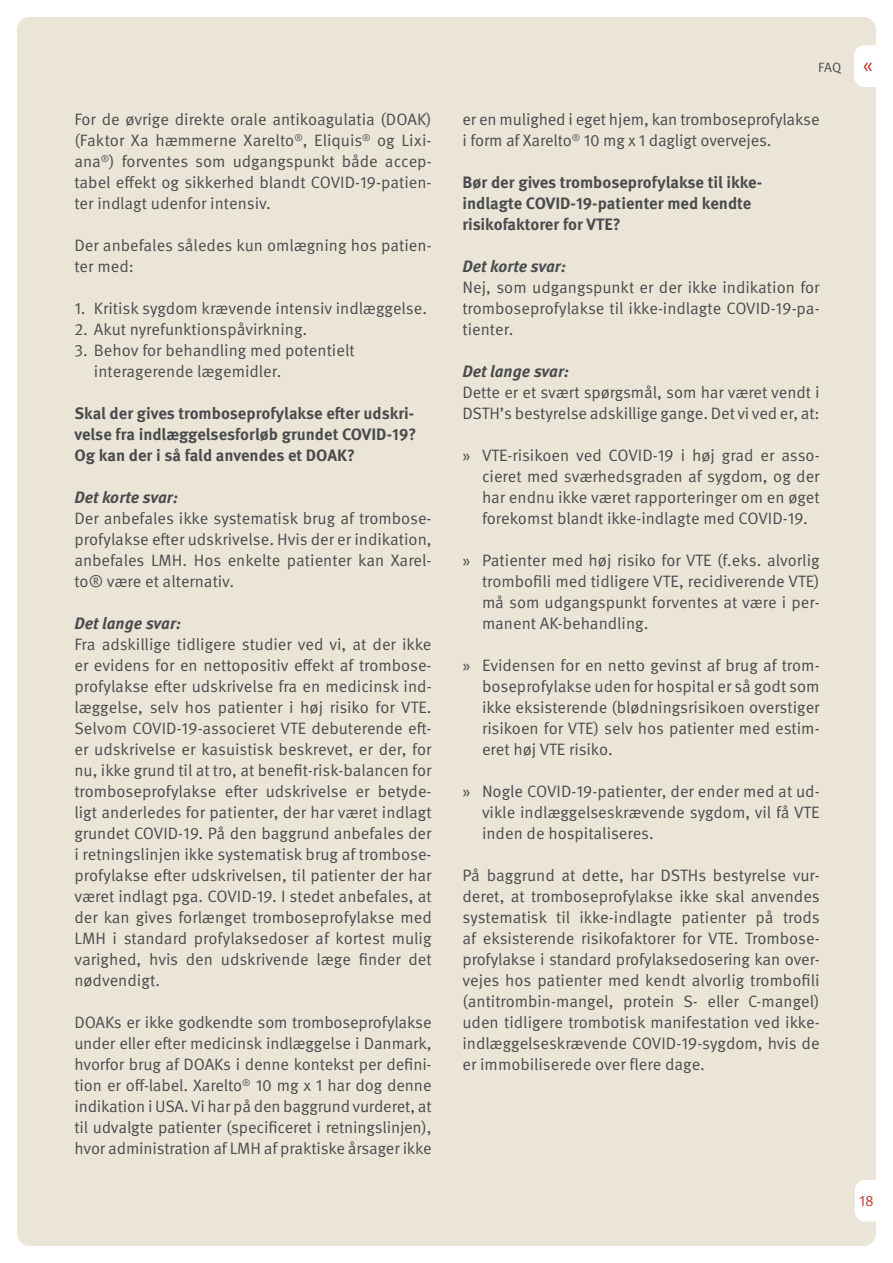
<style>
.page{position:relative;width:893px;height:1263px;background:#fff}
.page>*{position:absolute;margin:0;border:0;box-sizing:border-box;transform-origin:0 0}
.t1{font:21px "Meta Pro Norm";color:#c03326}
.Bredtekst_alm{font:16.5px/21px "Meta Pro Norm";color:#494b4d;text-align:justify}
.Bredtekst_alm-2{font:700 16.5px/21px "Meta Pro";color:#494b4d}
.Bredtekst_alm-3{font:italic 700 16.5px "Meta Pro";color:#494b4d}
.t2{font:15px "Meta Pro Norm";color:#c03326}
.t3{font:13.5px "Meta Pro Norm";color:#494b4d}
</style>
<div class="page">
<div style="left:17px;top:17px;width:859px;height:1229px;background:#eae5d7;border-radius:13px"></div>
<svg style="left:855px;top:1180px;width:21px;height:41px"></svg>
<svg style="left:854px;top:45px;width:22px;height:42px"></svg>
<p class="Bredtekst_alm" style="left:74px;top:108px;width:359px">For de øvrige direkte orale antikoagulatia (DOAK) (Faktor Xa hæmmerne Xarelto<sup>®</sup>, Eliquis<sup>®</sup> og Lixi&shy;ana<sup>®</sup>) forventes som udgangspunkt både accep&shy;tabel effekt og sikkerhed blandt COVID-19-patien&shy;ter indlagt udenfor intensiv.</p>
<p class="Bredtekst_alm" style="left:74px;top:234px;width:359px">Der anbefales således kun omlægning hos patien&shy;ter med:</p>
<p class="Bredtekst_alm" style="left:74px;top:297px;width:354px">1. Kritisk sygdom krævende intensiv indlæggelse.</p>
<p class="Bredtekst_alm" style="left:74px;top:318px;width:234px">2. Akut nyrefunktionspåvirkning.</p>
<p class="Bredtekst_alm" style="left:74px;top:339px;width:282px">3. Behov for behandling med potentielt</p>
<p class="Bredtekst_alm" style="left:94px;top:360px;width:189px">interagerende lægemidler.</p>
<p class="Bredtekst_alm-2" style="left:74px;top:402px;width:343px">Skal der gives tromboseprofylakse efter udskri&shy;velse fra indlæggelsesforløb grundet COVID-19?</p>
<p class="Bredtekst_alm-2" style="left:74px;top:444px;width:282px">Og kan der i så fald anvendes et DOAK?</p>
<p class="Bredtekst_alm-3" style="left:74px;top:484px;width:105px">Det korte svar:</p>
<p class="Bredtekst_alm" style="left:74px;top:507px;width:359px">Der anbefales ikke systematisk brug af trombose&shy;profylakse efter udskrivelse. Hvis der er indikation, anbefales LMH. Hos enkelte patienter kan Xarel&shy;to® være et alternativ.</p>
<p class="Bredtekst_alm-3" style="left:74px;top:610px;width:108px">Det lange svar:</p>
<p class="Bredtekst_alm" style="left:74px;top:633px;width:359px">Fra adskillige tidligere studier ved vi, at der ikke er evidens for en nettopositiv effekt af trombose&shy;profylakse efter udskrivelse fra en medicinsk ind&shy;læggelse, selv hos patienter i høj risiko for VTE.<br>Selvom COVID-19-associeret VTE debuterende eft&shy;er udskrivelse er kasuistisk beskrevet, er der, for nu, ikke grund til at tro, at benefit-risk-balancen for tromboseprofylakse efter udskrivelse er betyde&shy;ligt anderledes for patienter, der har været indlagt grundet COVID-19. På den baggrund anbefales der i retningslinjen ikke systematisk brug af trombose&shy;profylakse efter udskrivelsen, til patienter der har været indlagt pga. COVID-19. I stedet anbefales, at der kan gives forlænget tromboseprofylakse med LMH i standard profylaksedoser af kortest mulig varighed, hvis den udskrivende læge finder det nødvendigt.</p>
<p class="Bredtekst_alm" style="left:74px;top:1011px;width:359px">DOAKs er ikke godkendte som tromboseprofylakse under eller efter medicinsk indlæggelse i Danmark, hvorfor brug af DOAKs i denne kontekst per defini&shy;tion er off-label. Xarelto<sup>®</sup> 10 mg x 1 har dog denne indikation i USA. Vi har på den baggrund vurderet, at til udvalgte patienter (specificeret i retningslinjen), hvor administration af LMH af praktiske årsager ikke</p>
<p class="t3" style="left:818px;top:57px;width:25px">FAQ</p>
<p class="t1" style="left:862px;top:49px;width:12px">«</p>
<p class="Bredtekst_alm" style="left:462px;top:108px;width:359px">er en mulighed i eget hjem, kan tromboseprofylakse i form af Xarelto<sup>®</sup> 10 mg x 1 dagligt overvejes.</p>
<p class="Bredtekst_alm-2" style="left:462px;top:171px;width:301px">Bør der gives tromboseprofylakse til ikke-</p>
<p class="Bredtekst_alm-2" style="left:462px;top:192px;width:290px">indlagte COVID-19-patienter med kendte</p>
<p class="Bredtekst_alm-2" style="left:462px;top:213px;width:160px">risikofaktorer for VTE?</p>
<p class="Bredtekst_alm-3" style="left:462px;top:253px;width:105px">Det korte svar:</p>
<p class="Bredtekst_alm" style="left:462px;top:276px;width:359px">Nej, som udgangspunkt er der ikke indikation for tromboseprofylakse til ikke-indlagte COVID-19-pa&shy;tienter.</p>
<p class="Bredtekst_alm-3" style="left:462px;top:358px;width:108px">Det lange svar:</p>
<p class="Bredtekst_alm" style="left:462px;top:381px;width:359px">Dette er et svært spørgsmål, som har været vendt i<br>DSTH’s bestyrelse adskillige gange. Det vi ved er, at:</p>
<p class="Bredtekst_alm" style="left:482px;top:444px;width:339px;text-indent:-20px">» VTE-risikoen ved COVID-19 i høj grad er asso&shy;cieret med sværhedsgraden af sygdom, og der har endnu ikke været rapporteringer om en øget forekomst blandt ikke-indlagte med COVID-19.</p>
<p class="Bredtekst_alm" style="left:482px;top:549px;width:339px;text-indent:-20px">» Patienter med høj risiko for VTE (f.eks. alvorlig trombofili med tidligere VTE, recidiverende VTE) må som udgangspunkt forventes at være i per&shy;manent AK-behandling.</p>
<p class="Bredtekst_alm" style="left:482px;top:654px;width:339px;text-indent:-20px">» Evidensen for en netto gevinst af brug af trom&shy;boseprofylakse uden for hospital er så godt som ikke eksisterende (blødningsrisikoen overstiger risikoen for VTE) selv hos patienter med estim&shy;eret høj VTE risiko.</p>
<p class="Bredtekst_alm" style="left:482px;top:780px;width:339px;text-indent:-20px">» Nogle COVID-19-patienter, der ender med at ud&shy;vikle indlæggelseskrævende sygdom, vil få VTE inden de hospitaliseres.</p>
<p class="Bredtekst_alm" style="left:462px;top:864px;width:359px">På baggrund at dette, har DSTHs bestyrelse vur&shy;deret, at tromboseprofylakse ikke skal anvendes systematisk til ikke-indlagte patienter på trods af eksisterende risikofaktorer for VTE. Trombose&shy;profylakse i standard profylaksedosering kan over&shy;vejes hos patienter med kendt alvorlig trombofili (antitrombin-mangel, protein S- eller C-mangel) uden tidligere trombotisk manifestation ved ikke&shy;indlæggelseskrævende COVID-19-sygdom, hvis de er immobiliserede over flere dage.</p>
<p class="t2" style="left:859px;top:1190px;width:16px">18</p>
</div>
